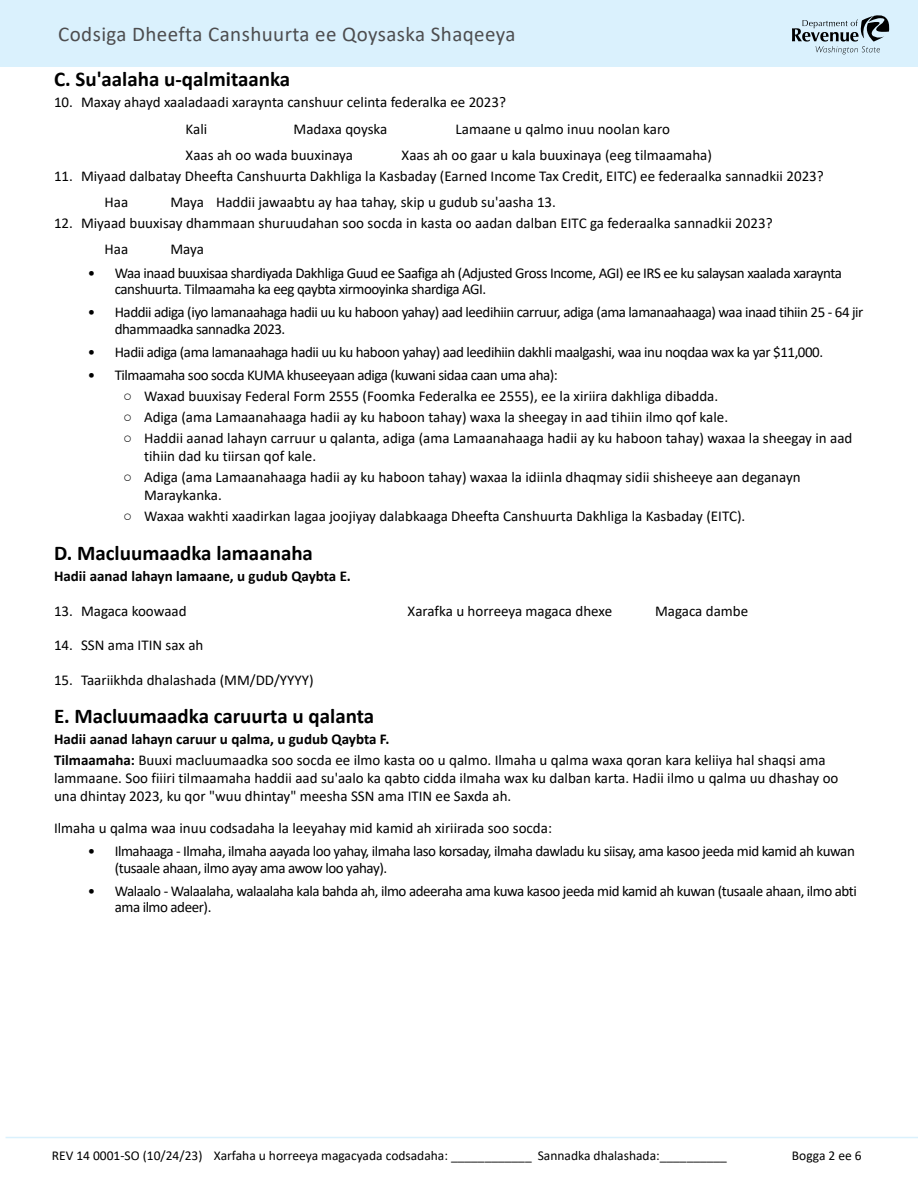
<style>
.page{position:relative;width:918px;height:1188px;background:#fff}
.page>*{position:absolute;margin:0;border:0;box-sizing:border-box;transform-origin:0 0}
.T2{font:700 21px "Calibri";color:#000}
.t1{font:21px "Calibri";letter-spacing:.02em;color:#4d4d4f}
.Numeral{font:15px/18px "Calibri";letter-spacing:-.01em;color:#000}
.Numeral-2{font:15px/16.5px "Calibri";letter-spacing:-.03em;color:#000}
.Bleed{font:15px "Calibri";color:#000}
.Numeral-3{font:700 15px "Calibri";color:#000}
.t2{font:13.5px "Calibri";color:#000}
.s1{font-family:"Arial"}
.s2{font-weight:700}
</style>
<div class="page">
<div style="left:0;top:0;width:918px;height:67px;background:#daf1fd"></div>
<svg style="left:792px;top:15px;width:98px;height:39px"></svg>
<hr style="left:6px;top:1137px;width:912px;height:1px;background:#daf1fd">
<h1 class="t1" style="left:58px;top:20px;width:459px">Codsiga Dheefta Canshuurta ee Qoysaska Shaqeeya</h1>
<p class="T2" style="left:54px;top:65px;width:238px">C. Su'aalaha u‑qalmitaanka</p>
<p class="Numeral" style="left:54px;top:93px;width:454px">10. Maxay ahayd xaaladaadi xaraynta canshuur celinta federalka ee 2023?</p>
<p class="Bleed" style="left:186px;top:118px;width:23px">Kali</p>
<p class="Bleed" style="left:294px;top:118px;width:95px">Madaxa qoyska</p>
<p class="Bleed" style="left:456px;top:118px;width:216px">Lamaane u qalmo inuu noolan karo</p>
<p class="Bleed" style="left:186px;top:145px;width:169px">Xaas ah oo wada buuxinaya</p>
<p class="Bleed" style="left:402px;top:145px;width:312px">Xaas ah oo gaar u kala buuxinaya (eeg tilmaamaha)</p>
<p class="Numeral" style="left:54px;top:167px;width:771px">11. Miyaad dalbatay Dheefta Canshuurta Dakhliga la Kasbaday (Earned Income Tax Credit, EITC) ee federaalka sannadkii 2023?</p>
<p class="Bleed" style="left:105px;top:192px;width:25px">Haa</p>
<p class="Bleed" style="left:170px;top:192px;width:387px">Maya Haddii jawaabtu ay haa tahay, skip u gudub su'aasha 13.</p>
<p class="Numeral" style="left:54px;top:214px;width:720px">12. Miyaad buuxisay dhammaan shuruudahan soo socda in kasta oo aadan dalban EITC ga federaalka sannadkii 2023?</p>
<p class="Bleed" style="left:105px;top:239px;width:25px">Haa</p>
<p class="Bleed" style="left:170px;top:239px;width:35px">Maya</p>
<p class="Numeral-2" style="left:115px;top:264px;width:729px;text-indent:-27px">• Waa inaad buuxisaa shardiyada Dakhliga Guud ee Saafiga ah (Adjusted Gross Income, AGI) ee IRS ee ku salaysan xaalada xaraynta canshuurta. Tilmaamaha ka eeg qaybta xirmooyinka shardiga AGI.</p>
<p class="Numeral-2" style="left:115px;top:304px;width:750px;text-indent:-27px">• Haddii adiga (iyo lamanaahaga hadii uu ku haboon yahay) aad leedihiin carruur, adiga (ama lamanaahaaga) waa inaad tihiin 25 ‑ 64 jir dhammaadka sannadka 2023.</p>
<p class="Numeral-2" style="left:88px;top:344px;width:737px">• Hadii adiga (ama lamanaahaga hadii uu ku haboon yahay) aad leedihiin dakhli maalgashi, waa inu noqdaa wax ka yar $11,000.</p>
<p class="Numeral-2" style="left:88px;top:367px;width:472px">• Tilmaamaha soo socda KUMA khuseeyaan adiga (kuwani sidaa caan uma aha):</p>
<p class="Numeral" style="left:123px;top:387px;width:597px"><span class="s1">○</span> Waxad buuxisay Federal Form 2555 (Foomka Federalka ee 2555), ee la xiriira dakhliga dibadda.</p>
<p class="Numeral" style="left:123px;top:408px;width:607px"><span class="s1">○</span> Adiga (ama Lamaanahaaga hadii ay ku haboon tahay) waxa la sheegay in aad tihiin ilmo qof kale.</p>
<p class="Numeral" style="left:144px;top:429px;width:710px;text-indent:-21px"><span class="s1">○</span> Haddii aanad lahayn carruur u qalanta, adiga (ama Lamaanahaaga hadii ay ku haboon tahay) waxaa la sheegay in aad tihiin dad ku tiirsan qof kale.</p>
<p class="Numeral" style="left:144px;top:468px;width:658px;text-indent:-21px"><span class="s1">○</span> Adiga (ama Lamaanahaaga hadii ay ku haboon tahay) waxaa la idiinla dhaqmay sidii shisheeye aan deganayn<br>Maraykanka.</p>
<p class="Numeral" style="left:123px;top:507px;width:624px"><span class="s1">○</span> Waxaa wakhti xaadirkan lagaa joojiyay dalabkaaga Dheefta Canshuurta Dakhliga la Kasbaday (EITC).</p>
<p class="T2" style="left:54px;top:538px;width:261px">D. Macluumaadka lamaanaha</p>
<p class="Numeral-3" style="left:54px;top:566px;width:298px">Hadii aanad lahayn lamaane, u gudub Qaybta E.</p>
<p class="Numeral" style="left:54px;top:601px;width:134px">13. Magaca koowaad</p>
<p class="Numeral" style="left:408px;top:601px;width:206px">Xarafka u horreeya magaca dhexe</p>
<p class="Numeral" style="left:655px;top:601px;width:95px">Magaca dambe</p>
<p class="Numeral" style="left:54px;top:636px;width:151px">14. SSN ama ITIN sax ah</p>
<p class="Numeral" style="left:54px;top:670px;width:261px">15. Taariikhda dhalashada (MM/DD/YYYY)</p>
<p class="T2" style="left:54px;top:702px;width:322px">E. Macluumaadka caruurta u qalanta</p>
<p class="Numeral-3" style="left:54px;top:729px;width:337px">Hadii aanad lahayn caruur u qalma, u gudub Qaybta F.</p>
<p class="Numeral" style="left:54px;top:751px;width:786px"><span class="s2">Tilmaamaha:</span> Buuxi macluumaadka soo socda ee ilmo kasta oo u qalmo. Ilmaha u qalma waxa qoran kara keliiya hal shaqsi ama lammaane. Soo fiiiri tilmaamaha haddii aad su'aalo ka qabto cidda ilmaha wax ku dalban karta. Hadii ilmo u qalma uu dhashay oo una dhintay 2023, ku qor "wuu dhintay" meesha SSN ama ITIN ee Saxda ah.</p>
<p class="Numeral" style="left:54px;top:818px;width:500px">Ilmaha u qalma waa inuu codsadaha la leeyahay mid kamid ah xiriirada soo socda:</p>
<p class="Numeral-2" style="left:115px;top:842px;width:742px;text-indent:-27px">• Ilmahaaga ‑ Ilmaha, ilmaha aayada loo yahay, ilmaha laso korsaday, ilmaha dawladu ku siisay, ama kasoo jeeda mid kamid ah kuwan (tusaale ahaan, ilmo ayay ama awow loo yahay).</p>
<p class="Numeral-2" style="left:115px;top:882px;width:744px;text-indent:-27px">• Walaalo ‑ Walaalaha, walaalaha kala bahda ah, ilmo adeeraha ama kuwa kasoo jeeda mid kamid ah kuwan (tusaale ahaan, ilmo abti ama ilmo adeer).</p>
<p class="t2" style="left:52px;top:1146px;width:677px">REV 14 0001-SO (10/24/23) Xarfaha u horreeya magacyada codsadaha: ____________ Sannadka dhalashada:__________</p>
<p class="t2" style="left:792px;top:1146px;width:71px">Bogga 2 ee 6</p>
</div>
